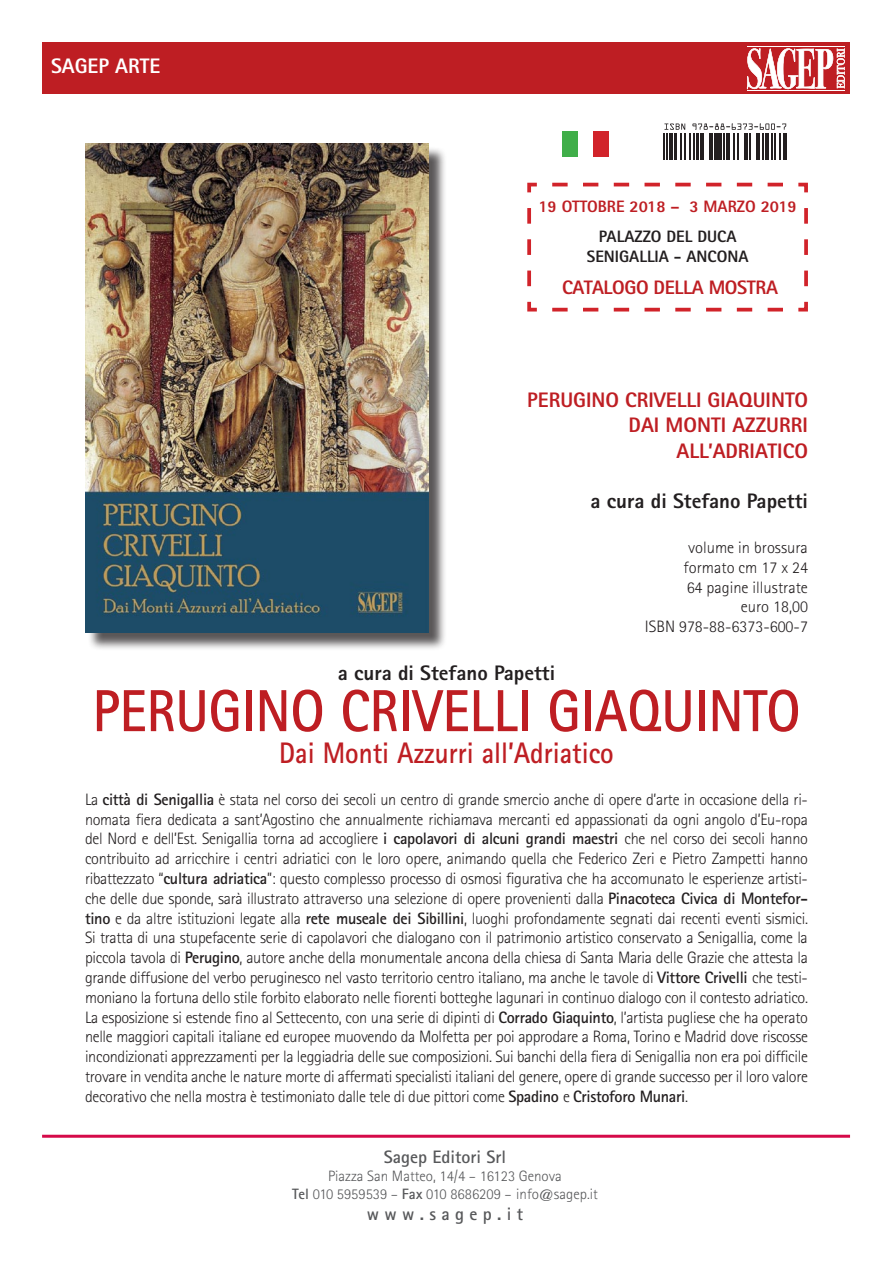
<style>
.page{position:relative;width:893px;height:1263px;background:#fff}
.page>*{position:absolute;margin:0;border:0;box-sizing:border-box;transform-origin:0 0}
.t1{font:700 59.4px "Rotis Sans Serif Std";color:#be1e23;scale:.91 1}
.t2{font:700 29.7px "Rotis Sans Serif Std";color:#be1e23;scale:.91 1}
.t3{font:800 21px/25.2px "Rotis Sans Serif Std";color:#be1e23;text-align:right}
.t4{font:800 21px "Rotis Sans Serif Std";color:#231f20}
.t5{font:800 21px "Rotis Sans Serif Std";color:#fff}
.t6{font:800 19.5px "Rotis Sans Serif Std";letter-spacing:-.02em;color:#be1e23}
.t7{font:700 18px "Rotis Sans Serif Std";color:#57585a}
.t8{font:300 16.5px/19.8px "Rotis Sans Serif Std";color:#231f20;text-align:justify}
.t9{font:800 16.5px "Rotis Sans Serif Std";color:#231f20}
.t10{font:800 16.5px "Rotis Sans Serif Std";color:#be1e23}
.t11{font:300 15px "Rotis Sans Serif Std";color:#57585a}
.s1{font-weight:700}
</style>
<div class="page">
<hr style="left:42px;top:1135px;width:808px;height:3px;background:#d50a49">
<div style="left:43px;top:43px;width:807px;height:51px;background:#be1e23"></div>
<svg style="left:747px;top:48px;width:98px;height:41px"></svg>
<hr style="left:747px;top:46px;width:98px;height:1px;background:#fff">
<hr style="left:748px;top:91px;width:97px;height:1px;background:#fff">
<hr style="left:748px;top:90px;width:97px;height:1px;background:#fff">
<div style="left:87px;top:146px;width:359px;height:504px;background:#231f20;opacity:.75"></div>
<img style="left:85px;top:144px;width:343px;height:488px">
<svg style="left:664px;top:123px;width:123px;height:36px"></svg>
<svg style="left:527px;top:182px;width:281px;height:130px"></svg>
<div style="left:593px;top:131px;width:15px;height:25px;background:#d1232a"></div>
<div style="left:562px;top:131px;width:16px;height:25px;background:#40ae49"></div>
<p class="t5" style="left:51px;top:52px;width:111px">SAGEP ARTE</p>
<p class="t10" style="left:538px;top:196px;width:260px">19 OTTOBRE 2018 – 3 MARZO 2019</p>
<p class="t9" style="left:599px;top:226px;width:139px">PALAZZO DEL DUCA</p>
<p class="t9" style="left:587px;top:246px;width:163px">SENIGALLIA - ANCONA</p>
<p class="t6" style="left:562px;top:275px;width:217px">CATALOGO DELLA MOSTRA</p>
<p class="t3" style="left:527px;top:387px;width:282px">PERUGINO CRIVELLI GIAQUINTO</p>
<p class="t3" style="left:629px;top:412px;width:181px">DAI MONTI AZZURRI<br>ALL’ADRIATICO</p>
<p class="t4" style="left:591px;top:487px;width:219px">a cura di Stefano Papetti</p>
<p class="t8" style="left:688px;top:537px;width:121px">volume in brossura</p>
<p class="t8" style="left:684px;top:557px;width:126px">formato cm 17 x 24</p>
<p class="t8" style="left:687px;top:577px;width:123px">64 pagine illustrate</p>
<p class="t8" style="left:741px;top:597px;width:69px">euro 18,00</p>
<p class="t8" style="left:645px;top:617px;width:165px">ISBN 978-88-6373-600-7</p>
<p class="t4" style="left:338px;top:660px;width:219px">a cura di Stefano Papetti</p>
<p class="t1" style="left:93px;top:673px;width:779px">PERUGINO CRIVELLI GIAQUINTO</p>
<p class="t2" style="left:279px;top:734px;width:369px">Dai Monti Azzurri all’Adriatico</p>
<p class="t8" style="left:85px;top:789px;width:724px">La <span class="s1">città di Senigallia</span> è stata nel corso dei secoli un centro di grande smercio anche di opere d’arte in occasione della ri&shy;nomata fiera dedicata a sant’Agostino che annualmente richiamava mercanti ed appassionati da ogni angolo d’Eu-ropa del Nord e dell’Est. Senigallia torna ad accogliere <span class="s1">i capolavori di alcuni grandi maestri</span> che nel corso dei secoli hanno contribuito ad arricchire i centri adriatici con le loro opere, animando quella che Federico Zeri e Pietro Zampetti hanno ribattezzato “<span class="s1">cultura adriatica</span>”: questo complesso processo di osmosi figurativa che ha accomunato le esperienze artisti&shy;che delle due sponde, sarà illustrato attraverso una selezione di opere provenienti dalla <span class="s1">Pinacoteca Civica di Montefor&shy;tino</span> e da altre istituzioni legate alla <span class="s1">rete museale dei Sibillini</span>, luoghi profondamente segnati dai recenti eventi sismici.<br>Si tratta di una stupefacente serie di capolavori che dialogano con il patrimonio artistico conservato a Senigallia, come la piccola tavola di <span class="s1">Perugino</span>, autore anche della monumentale ancona della chiesa di Santa Maria delle Grazie che attesta la grande diffusione del verbo peruginesco nel vasto territorio centro italiano, ma anche le tavole di <span class="s1">Vittore Crivelli</span> che testi&shy;moniano la fortuna dello stile forbito elaborato nelle fiorenti botteghe lagunari in continuo dialogo con il contesto adriatico.<br>La esposizione si estende fino al Settecento, con una serie di dipinti di <span class="s1">Corrado Giaquinto</span>, l’artista pugliese che ha operato nelle maggiori capitali italiane ed europee muovendo da Molfetta per poi approdare a Roma, Torino e Madrid dove riscosse incondizionati apprezzamenti per la leggiadria delle sue composizioni. Sui banchi della fiera di Senigallia non era poi difficile trovare in vendita anche le nature morte di affermati specialisti italiani del genere, opere di grande successo per il loro valore decorativo che nella mostra è testimoniato dalle tele di due pittori come <span class="s1">Spadino</span> e <span class="s1">Cristoforo Munari</span>.</p>
<p class="t7" style="left:384px;top:1145px;width:124px">Sagep Editori Srl</p>
<p class="t11" style="left:328px;top:1167px;width:235px">Piazza San Matteo, 14/4 – 16123 Genova</p>
<p class="t11" style="left:292px;top:1185px;width:307px"><span class="s1">Tel</span> 010 5959539 – <span class="s1">Fax</span> 010 8686209 – info@sagep.it</p>
<p class="t7" style="left:367px;top:1203px;width:158px">w w w . s a g e p . i t</p>
</div>
